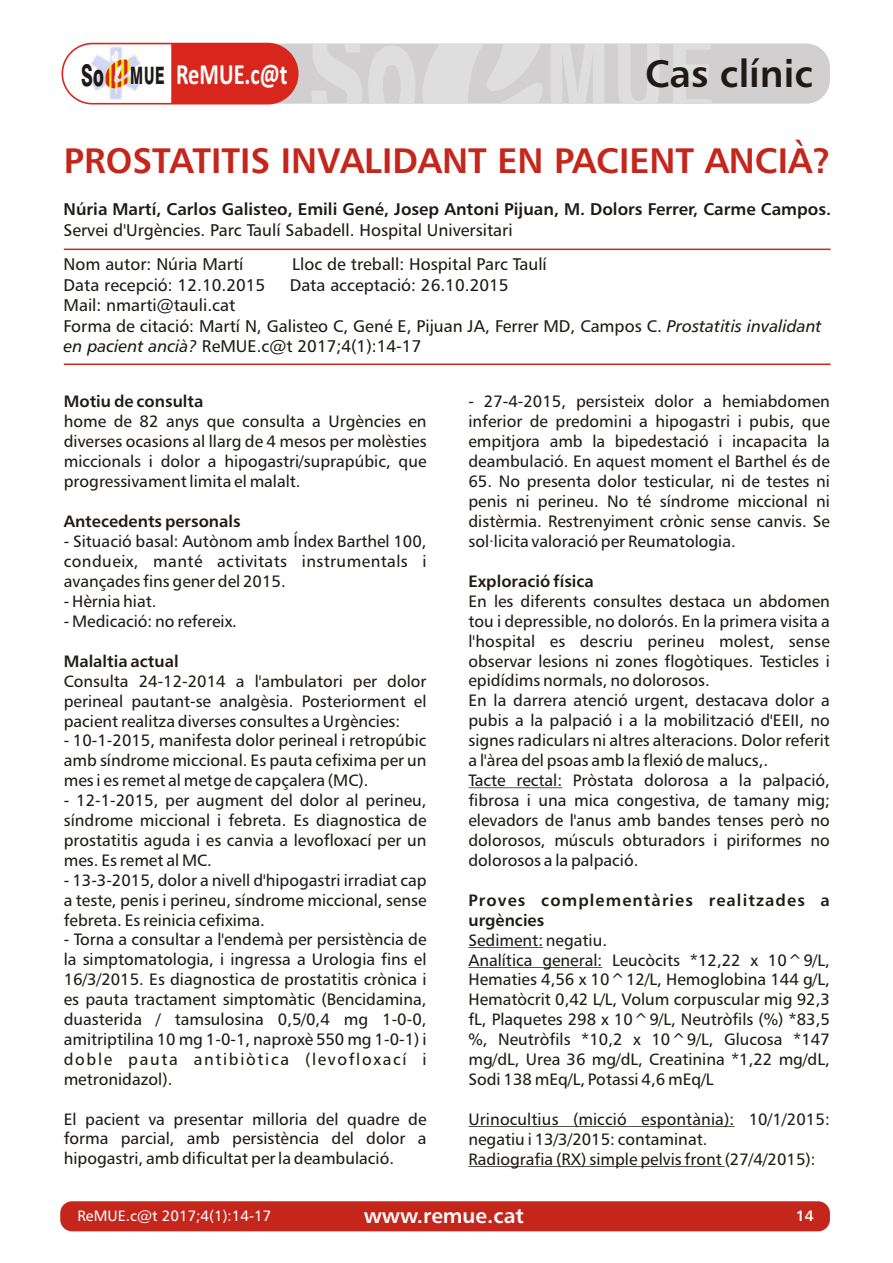
<style>
.page{position:relative;width:893px;height:1263px;background:#fff}
.page>*{position:absolute;margin:0;border:0;box-sizing:border-box;transform-origin:0 0}
.t1{font:38.25px "Humanist 777 BT Roman B,Bold";color:#1f1a17}
.t2{font:35.4px "Humanist 777 BT Roman B,Bold";color:#c4261c}
.t3{font:700 29.55px "Calibri";color:#fff;scale:.76 1}
.t4{font:21px "Humanist 777 BT Roman B,Bold";color:#fff}
.t5{font:16.95px/20.5px "Humanist 777 BT Roman B";color:#1f1a17}
.t6{font:16.95px "Humanist 777 BT Roman B,Bold";color:#1f1a17}
.t7{font:16.5px/20px "Humanist 777 BT Roman B";color:#1f1a17;text-align:justify}
.t8{font:16.5px "Humanist 777 BT Roman B,Bold";color:#1f1a17}
.t9{font:16.5px/20.1px "Humanist 777 BT Roman B,Bold";letter-spacing:.065em;color:#1f1a17}
.t10{font:15px "Humanist 777 BT Roman B";color:#fff}
.t11{font:15px "Humanist 777 BT Roman B,Bold";color:#fff}
.s1{font-family:"Swiss 721 BT";font-weight:800;font-size:29.85px;color:#1f1a17}
.s2{font-family:"Swiss 721 BT";font-weight:800;font-size:24px;color:#1f1a17}
.s3{font-family:"Humanist 777 BT Roman B,Italic"}
</style>
<div class="page">
<hr style="left:64px;top:249px;width:766px;height:1px;background:#d9261c">
<hr style="left:64px;top:363px;width:766px;height:2px;background:#d9261c">
<div style="left:60px;top:1201px;width:770px;height:30px;background:#c4261c;border-radius:12px"></div>
<svg style="left:62px;top:43px;width:768px;height:61px;background:#dbbcba"></svg>
<hr style="left:468px;top:787px;width:94px;height:1px;background:#1f1a17">
<hr style="left:468px;top:947px;width:75px;height:1px;background:#1f1a17">
<hr style="left:468px;top:967px;width:134px;height:1px;background:#1f1a17">
<hr style="left:468px;top:1126px;width:266px;height:1px;background:#1f1a17">
<hr style="left:468px;top:1166px;width:257px;height:1px;background:#1f1a17">
<h3 class="t3" style="left:81px;top:62px;width:273px"><span class="s1">So</span> <span class="s2">MUE</span> ReMUE.c@t</h3>
<h1 class="t1" style="left:645px;top:58px;width:170px">Cas clínic</h1>
<h2 class="t2" style="left:64px;top:146px;width:769px">PROSTATITIS INVALIDANT EN PACIENT ANCIÀ?</h2>
<p class="t6" style="left:64px;top:202px;width:769px">Núria Martí, Carlos Galisteo, Emili Gené, Josep Antoni Pijuan, M. Dolors Ferrer, Carme Campos.</p>
<p class="t5" style="left:64px;top:221px;width:451px">Servei d'Urgències. Parc Taulí Sabadell. Hospital Universitari</p>
<p class="t5" style="left:64px;top:255px;width:181px">Nom autor: Núria Martí</p>
<p class="t5" style="left:292px;top:255px;width:256px">Lloc de treball: Hospital Parc Taulí</p>
<p class="t5" style="left:64px;top:276px;width:203px">Data recepció: 12.10.2015</p>
<p class="t5" style="left:290px;top:276px;width:220px">Data acceptació: 26.10.2015</p>
<p class="t5" style="left:64px;top:296px;width:760px">Mail: nmarti@tauli.cat<br>Forma de citació: Martí N, Galisteo C, Gené E, Pijuan JA, Ferrer MD, Campos C. <span class="s3">Prostatitis invalidant en pacient ancià?</span> ReMUE.c@t 2017;4(1):14-17</p>
<p class="t8" style="left:64px;top:395px;width:141px">Motiu de consulta</p>
<p class="t7" style="left:64px;top:413px;width:364px">home de 82 anys que consulta a Urgències en diverses ocasions al llarg de 4 mesos per molèsties miccionals i dolor a hipogastri/suprapúbic, que progressivament limita el malalt.</p>
<p class="t8" style="left:64px;top:515px;width:178px">Antecedents personals</p>
<p class="t7" style="left:64px;top:533px;width:364px">- Situació basal: Autònom amb Índex Barthel 100, condueix, manté activitats instrumentals i avançades fins gener del 2015.</p>
<p class="t7" style="left:64px;top:592px;width:94px">- Hèrnia hiat.</p>
<p class="t7" style="left:64px;top:612px;width:175px">- Medicació: no refereix.</p>
<p class="t8" style="left:64px;top:654px;width:116px">Malaltia actual</p>
<p class="t7" style="left:64px;top:672px;width:364px">Consulta 24-12-2014 a l'ambulatori per dolor perineal pautant-se analgèsia. Posteriorment el pacient realitza diverses consultes a Urgències:</p>
<p class="t7" style="left:64px;top:732px;width:364px">- 10-1-2015, manifesta dolor perineal i retropúbic amb síndrome miccional. Es pauta cefixima per un mes i es remet al metge de capçalera (MC).</p>
<p class="t7" style="left:64px;top:792px;width:364px">- 12-1-2015, per augment del dolor al perineu, síndrome miccional i febreta. Es diagnostica de prostatitis aguda i es canvia a levofloxací per un mes. Es remet al MC.</p>
<p class="t7" style="left:64px;top:871px;width:364px">- 13-3-2015, dolor a nivell d'hipogastri irradiat cap a teste, penis i perineu, síndrome miccional, sense febreta. Es reinicia cefixima.</p>
<p class="t7" style="left:64px;top:931px;width:364px">- Torna a consultar a l'endemà per persistència de la simptomatologia, i ingressa a Urologia fins el 16/3/2015. Es diagnostica de prostatitis crònica i es pauta tractament simptomàtic (Bencidamina, duasterida / tamsulosina 0,5/0,4 mg 1-0-0, amitriptilina 10 mg 1-0-1, naproxè 550 mg 1-0-1) i doble pauta antibiòtica (levofloxací i metronidazol).</p>
<p class="t7" style="left:64px;top:1110px;width:364px">El pacient va presentar milloria del quadre de forma parcial, amb persistència del dolor a hipogastri, amb dificultat per la deambulació.</p>
<p class="t7" style="left:468px;top:393px;width:363px">- 27-4-2015, persisteix dolor a hemiabdomen inferior de predomini a hipogastri i pubis, que empitjora amb la bipedestació i incapacita la deambulació. En aquest moment el Barthel és de</p>
<p class="t7" style="left:468px;top:473px;width:363px">65. No presenta dolor testicular, ni de testes ni penis ni perineu. No té síndrome miccional ni distèrmia. Restrenyiment crònic sense canvis. Se sol·licita valoració per Reumatologia.</p>
<p class="t8" style="left:468px;top:574px;width:127px">Exploració física</p>
<p class="t7" style="left:468px;top:592px;width:363px;text-align:left">En les diferents consultes destaca un abdomen tou i depressible, no dolorós. En la primera visita a l'hospital es descriu perineu molest, sense observar lesions ni zones flogòtiques. Testicles i epidídims normals, no dolorosos.<br>En la darrera atenció urgent, destacava dolor a pubis a la palpació i a la mobilització d'EEII, no signes radiculars ni altres alteracions. Dolor referit a l'àrea del psoas amb la flexió de malucs,.<br>Tacte rectal: Pròstata dolorosa a la palpació, fibrosa i una mica congestiva, de tamany mig; elevadors de l'anus amb bandes tenses però no dolorosos, músculs obturadors i piriformes no dolorosos a la palpació.</p>
<p class="t9" style="left:468px;top:891px;width:363px">Proves complementàries realitzades a urgències</p>
<p class="t7" style="left:468px;top:931px;width:363px;text-align:left">Sediment: negatiu.<br>Analítica general: Leucòcits *12,22 x 10^9/L, Hematies 4,56 x 10^12/L, Hemoglobina 144 g/L, Hematòcrit 0,42 L/L, Volum corpuscular mig 92,3 fL, Plaquetes 298 x 10^9/L, Neutròfils (%) *83,5 %, Neutròfils *10,2 x 10^9/L, Glucosa *147 mg/dL, Urea 36 mg/dL, Creatinina *1,22 mg/dL, Sodi 138 mEq/L, Potassi 4,6 mEq/L</p>
<p class="t7" style="left:468px;top:1110px;width:363px;text-align:left">Urinocultius (micció espontània): 10/1/2015: negatiu i 13/3/2015: contaminat.<br>Radiografia (RX) simple pelvis front (27/4/2015):</p>
<p class="t4" style="left:364px;top:1207px;width:162px">www.remue.cat</p>
<p class="t10" style="left:77px;top:1210px;width:195px">ReMUE.c@t 2017;4(1):14-17</p>
<p class="t11" style="left:796px;top:1210px;width:19px">14</p>
</div>
